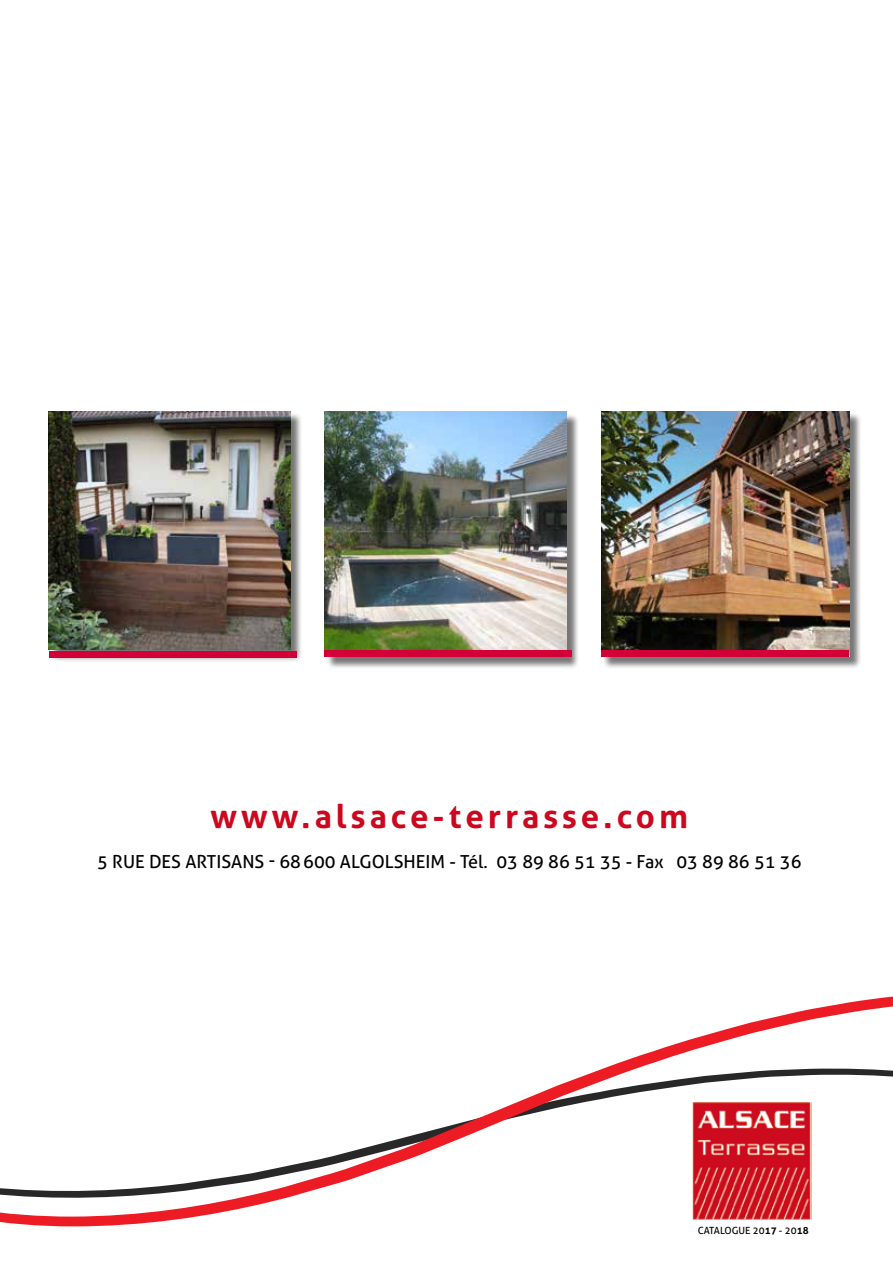
<style>
.page{position:relative;width:893px;height:1263px;background:#fff}
.page>*{position:absolute;margin:0;border:0;box-sizing:border-box;transform-origin:0 0}
.t1{font:700 33px "Aller";letter-spacing:.12em;color:#cd071e}
.t2{font:18px "Aller";color:#000}
.t3{font:9.9px "Aller";color:#000}
.s1{font-weight:700}
</style>
<div class="page">
<div style="left:50px;top:412px;width:253px;height:250px;background:#000;opacity:.54"></div>
<img style="left:48px;top:411px;width:242px;height:239px">
<div style="left:326px;top:413px;width:253px;height:256px;background:#000;opacity:.54"></div>
<img style="left:325px;top:412px;width:241px;height:239px">
<div style="left:603px;top:412px;width:259px;height:257px;background:#000;opacity:.54"></div>
<img style="left:601px;top:411px;width:248px;height:240px">
<svg style="left:0;top:996px;width:893px;height:230px"></svg>
<div style="left:49px;top:651px;width:248px;height:6px;background:#d20037"></div>
<div style="left:325px;top:651px;width:247px;height:6px;background:#d20037"></div>
<div style="left:601px;top:651px;width:248px;height:6px;background:#d20037"></div>
<img style="left:691px;top:1101px;width:121px;height:120px">
<h1 class="t1" style="left:211px;top:795px;width:479px">www.alsace-terrasse.com</h1>
<p class="t2" style="left:97px;top:850px;width:706px">5 RUE DES ARTISANS - 68600 ALGOLSHEIM - Tél. 03 89 86 51 35 - Fax 03 89 86 51 36</p>
<p class="t3" style="left:698px;top:1224px;width:112px">CATALOGUE 20<span class="s1">17</span> - 20<span class="s1">18</span></p>
</div>
